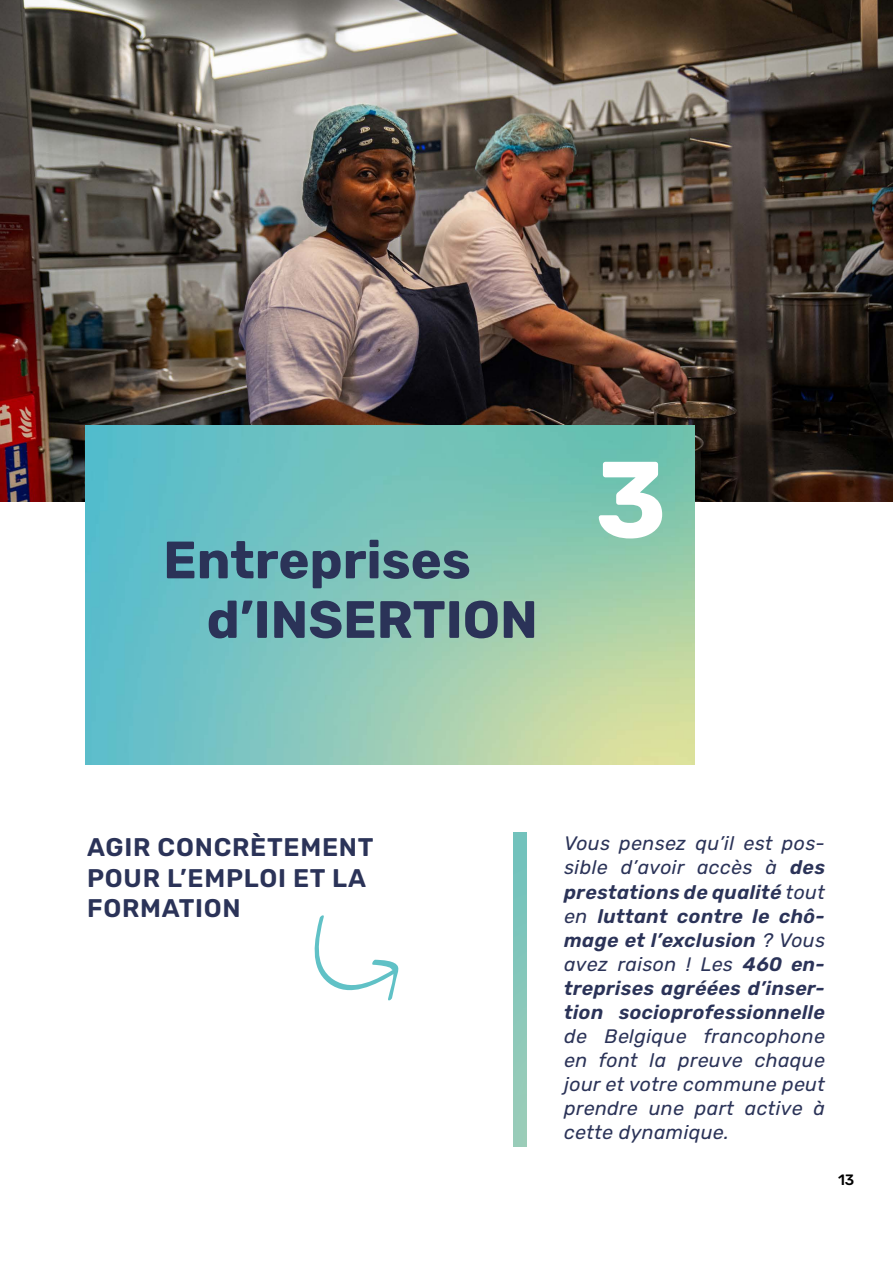
<style>
.page{position:relative;width:893px;height:1263px;background:#fff}
.page>*{position:absolute;margin:0;border:0;box-sizing:border-box;transform-origin:0 0}
.t1{font:700 108px "Rubik";color:#fff}
.t2{font:700 52.5px/59.6px "Rubik";color:#2b3358}
.t3{font:600 25.5px/30.6px "Rubik";letter-spacing:.03em;color:#2b3358}
.t4{font:italic 600 19.5px/24px "Rubik";letter-spacing:.02em;color:#2b3358;text-align:justify}
.t5{font:italic 19.5px/24px "Rubik";letter-spacing:.02em;color:#2b3358;text-align:justify}
.t6{font:500 15px "Rubik";color:#000}
.s1{font-weight:400}
</style>
<div class="page">
<img style="left:0;top:0;width:893px;height:502px">
<img style="left:85px;top:425px;width:609px;height:340px">
<svg style="left:314px;top:915px;width:85px;height:86px"></svg>
<h2 class="t2" style="left:207px;top:530px;width:333px;text-indent:-43px">Entreprises d’INSERTION</h2>
<h1 class="t1" style="left:595px;top:437px;width:73px">3</h1>
<h3 class="t3" style="left:87px;top:833px;width:288px">AGIR CONCRÈTEMENT<br>POUR L’EMPLOI ET LA<br>FORMATION</h3>
<p class="t4" style="left:564px;top:833px;width:262px"><span class="s1">Vous pensez qu’il est pos&shy;sible d’avoir accès à</span> des prestations de qualité <span class="s1">tout en</span> luttant contre le chô&shy;mage et l’exclusion <span class="s1">? Vous avez raison ! Les</span> 460 en&shy;treprises agréées d’inser&shy;tion socioprofessionnelle</p>
<p class="t5" style="left:564px;top:1025px;width:262px">de Belgique francophone en font la preuve chaque jour et votre commune peut prendre une part active à cette dynamique.</p>
<p class="t6" style="left:838px;top:1168px;width:18px">13</p>
</div>
